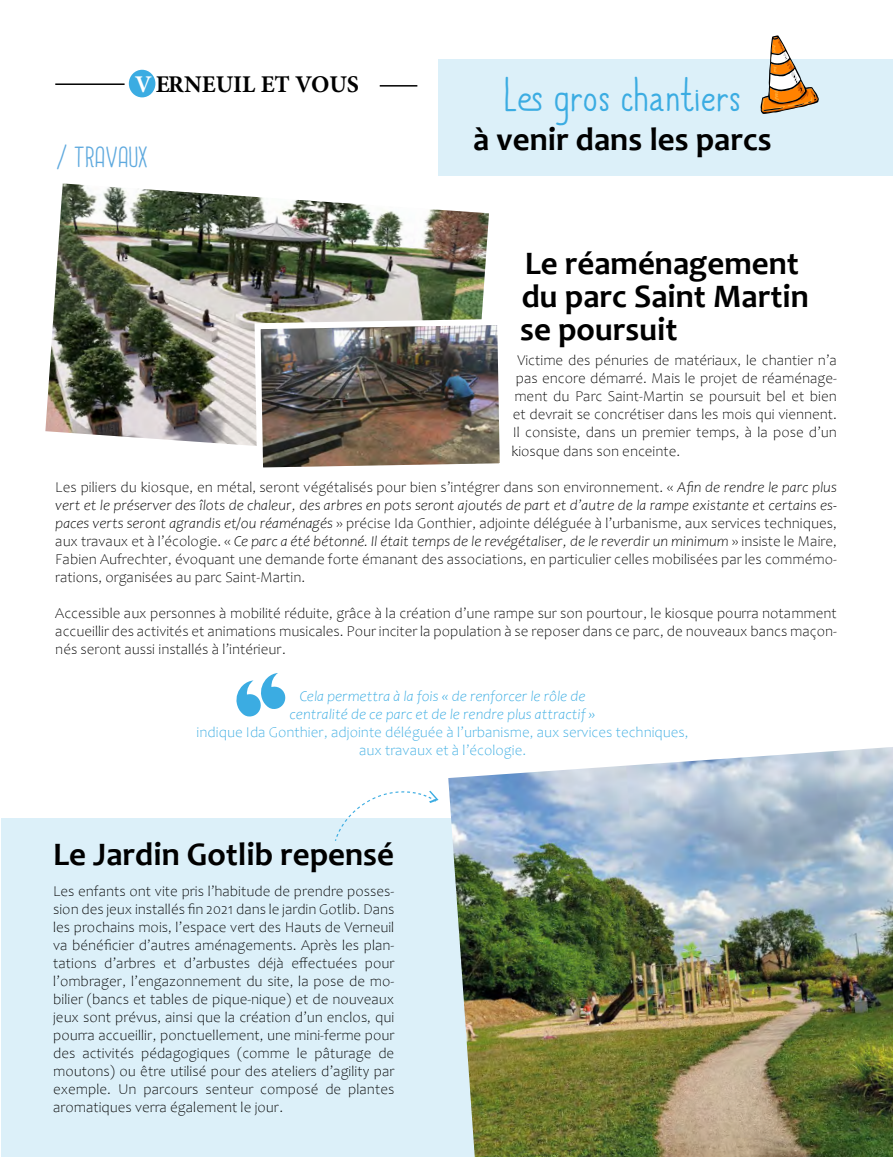
<style>
.page{position:relative;width:893px;height:1157px;background:#fff}
.page>*{position:absolute;margin:0;border:0;box-sizing:border-box;transform-origin:0 0}
.t1{font:45px "Always Together";letter-spacing:.01em;color:#3bace2}
.t2{font:700 33px/33px "Candara";color:#000}
.t3{font:27px "Always Together";letter-spacing:.03em;color:#5ea9de}
.t4{font:700 24px "Minion Pro";color:#000}
.t5{font:300 15px/18px "Candara";color:#000;text-align:justify}
.t6{font:300 15px/18px "Candara";color:#3bace2;text-align:center}
.t7{font:italic 300 15px/18px "Candara";color:#3bace2;text-align:center}
.s1{color:#fff}
.s2{font-style:italic}
</style>
<div class="page">
<div style="left:438px;top:60px;width:455px;height:116px;background:#dcf0f9"></div>
<div style="left:1px;top:819px;width:892px;height:338px;background:#dcf0f9"></div>
<div style="left:129px;top:70px;width:26px;height:27px;background:#3bace2;border-radius:50%"></div>
<hr style="left:55px;top:83px;width:70px;height:2px;background:#000">
<hr style="left:380px;top:85px;width:37px;height:2px;background:#000">
<svg style="left:760px;top:35px;width:59px;height:79px"></svg>
<img style="left:45px;top:183px;width:444px;height:263px">
<img style="left:448px;top:747px;width:445px;height:410px">
<svg style="left:236px;top:673px;width:50px;height:44px"></svg>
<svg style="left:335px;top:790px;width:105px;height:51px"></svg>
<img style="left:251px;top:316px;width:249px;height:152px">
<h3 class="t4" style="left:135px;top:67px;width:226px"><span class="s1">V</span> ERNEUIL ET VOUS</h3>
<h3 class="t3" style="left:57px;top:136px;width:93px">/ TRAVAUX</h3>
<h1 class="t1" style="left:505px;top:59px;width:237px">Les gros chantiers</h1>
<h2 class="t2" style="left:473px;top:122px;width:300px">à venir dans les parcs</h2>
<h2 class="t2" style="left:520px;top:246px;width:290px">Le réaménagement du parc Saint Martin se poursuit</h2>
<p class="t5" style="left:517px;top:352px;width:321px">Victime des pénuries de matériaux, le chantier n’a</p>
<p class="t5" style="left:516px;top:370px;width:323px">pas encore démarré. Mais le projet de réaménage-</p>
<p class="t5" style="left:514px;top:388px;width:324px">ment du Parc Saint-Martin se poursuit bel et bien</p>
<p class="t5" style="left:513px;top:406px;width:325px">et devrait se concrétiser dans les mois qui viennent.</p>
<p class="t5" style="left:513px;top:424px;width:326px">Il consiste, dans un premier temps, à la pose d’un</p>
<p class="t5" style="left:511px;top:442px;width:170px">kiosque dans son enceinte.</p>
<p class="t5" style="left:55px;top:478px;width:783px">Les piliers du kiosque, en métal, seront végétalisés pour bien s’intégrer dans son environnement. « <span class="s2">Afin de rendre le parc plus vert et le préserver des îlots de chaleur, des arbres en pots seront ajoutés de part et d’autre de la rampe existante et certains es&shy;paces verts seront agrandis et/ou réaménagés</span> » précise Ida Gonthier, adjointe déléguée à l’urbanisme, aux services techniques, aux travaux et à l’écologie. « <span class="s2">Ce parc a été bétonné. Il était temps de le revégétaliser, de le reverdir un minimum</span> » insiste le Maire, Fabien Aufrechter, évoquant une demande forte émanant des associations, en particulier celles mobilisées par les commémo&shy;rations, organisées au parc Saint-Martin.</p>
<p class="t5" style="left:55px;top:604px;width:783px">Accessible aux personnes à mobilité réduite, grâce à la création d’une rampe sur son pourtour, le kiosque pourra notamment accueillir des activités et animations musicales. Pour inciter la population à se reposer dans ce parc, de nouveaux bancs maçon&shy;nés seront aussi installés à l’intérieur.</p>
<p class="t7" style="left:290px;top:687px;width:307px">Cela permettra à la fois « de renforcer le rôle de centralité de ce parc et de le rendre plus attractif »</p>
<p class="t6" style="left:197px;top:723px;width:493px">indique Ida Gonthier, adjointe déléguée à l’urbanisme, aux services techniques, aux travaux et à l’écologie.</p>
<h2 class="t2" style="left:53px;top:837px;width:342px">Le Jardin Gotlib repensé</h2>
<p class="t5" style="left:53px;top:882px;width:343px">Les enfants ont vite pris l’habitude de prendre posses&shy;sion des jeux installés fin 2021 dans le jardin Gotlib. Dans les prochains mois, l’espace vert des Hauts de Verneuil va bénéficier d’autres aménagements. Après les plan&shy;tations d’arbres et d’arbustes déjà effectuées pour l’ombrager, l’engazonnement du site, la pose de mo&shy;bilier (bancs et tables de pique-nique) et de nouveaux jeux sont prévus, ainsi que la création d’un enclos, qui pourra accueillir, ponctuellement, une mini-ferme pour des activités pédagogiques (comme le pâturage de moutons) ou être utilisé pour des ateliers d’agility par exemple. Un parcours senteur composé de plantes aromatiques verra également le jour.</p>
</div>
